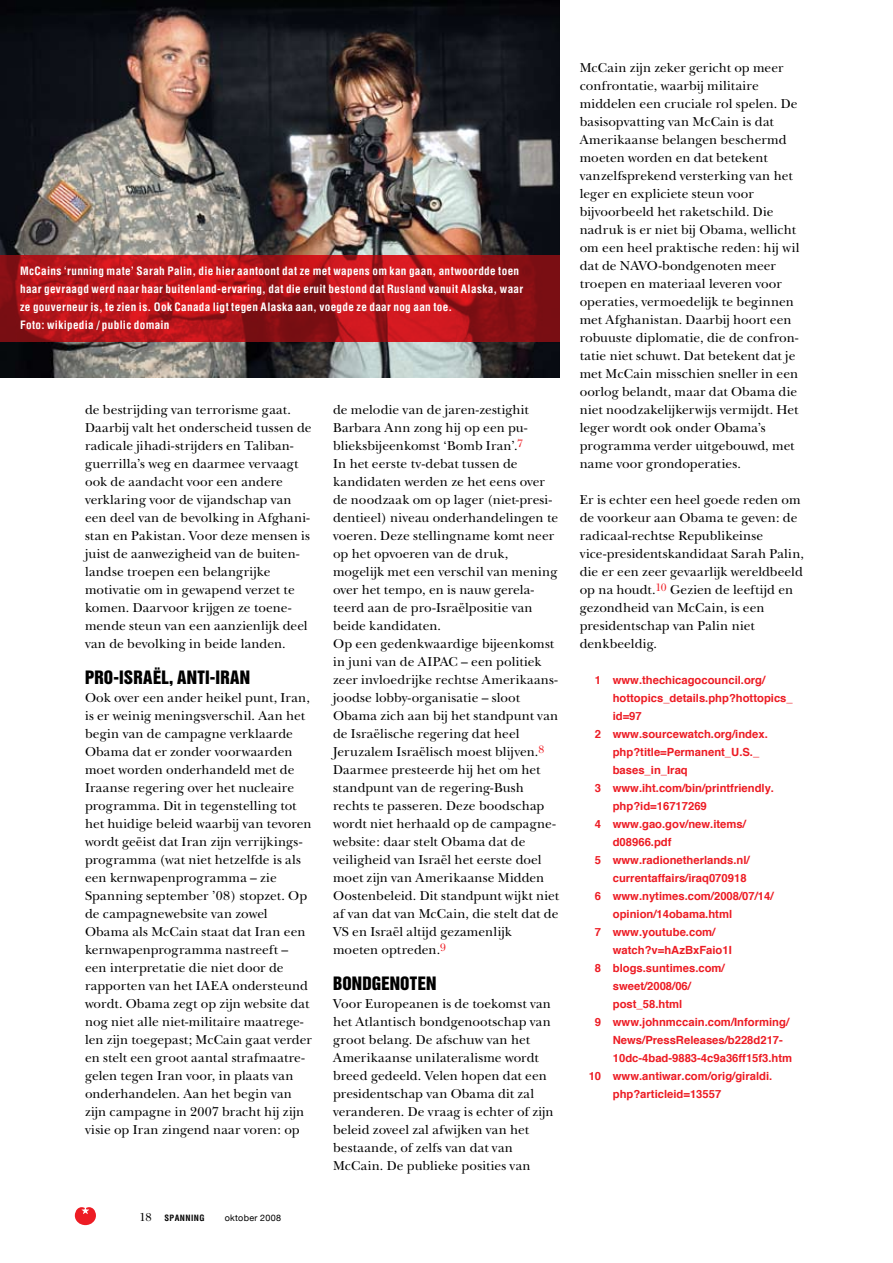
<style>
.page{position:relative;width:893px;height:1263px;background:#fff}
.page>*{position:absolute;margin:0;border:0;box-sizing:border-box;transform-origin:0 0}
.t1{font:16.8px "Helvetica Inserat";letter-spacing:.005em;color:#000}
.t2{font:13.5px/18px "New Baskerville";letter-spacing:.005em;color:#000}
.t3{font:700 11.25px "Helvetica";color:#ed1c24}
.t4{font:700 condensed 11.25px/18px "Helvetica";letter-spacing:.025em;color:#fff}
.t5{font:9px "Helvetica Neue";letter-spacing:.035em;color:#000}
.t6{font:700 condensed 8.55px "Helvetica";letter-spacing:.05em;color:#000}
.s1{font-family:"New Baskerville";font-weight:400;font-stretch:normal;font-size:12px}
</style>
<div class="page">
<svg style="left:74px;top:1207px;width:22px;height:18px"></svg>
<img style="left:0;top:0;width:560px;height:377px">
<svg style="left:0;top:255px;width:560px;height:87px;background:#ad1319"></svg>
<p class="t4" style="left:20px;top:261px;width:505px">McCains ‘running mate’ Sarah Palin, die hier aantoont dat ze met wapens om kan gaan, antwoordde toen haar gevraagd werd naar haar buitenland-ervaring, dat die eruit bestond dat Rusland vanuit Alaska, waar ze gouverneur is, te zien is. Ook Canada ligt tegen Alaska aan, voegde ze daar nog aan toe.<br>Foto: wikipedia / public domain</p>
<p class="t2" style="left:85px;top:401px;width:228px">de bestrijding van terrorisme gaat.<br>Daarbij valt het onderscheid tussen de radicale jihadi-strijders en Taliban&shy;guerrilla’s weg en daarmee vervaagt ook de aandacht voor een andere verklaring voor de vijandschap van een deel van de bevolking in Afghani&shy;stan en Pakistan. Voor deze mensen is juist de aanwezigheid van de buiten&shy;landse troepen een belangrijke motivatie om in gewapend verzet te komen. Daarvoor krijgen ze toene&shy;mende steun van een aanzienlijk deel van de bevolking in beide landen.</p>
<p class="t1" style="left:85px;top:667px;width:167px">PRO-ISRAËL, ANTI-IRAN</p>
<p class="t2" style="left:85px;top:689px;width:228px">Ook over een ander heikel punt, Iran, is er weinig meningsverschil. Aan het begin van de campagne verklaarde Obama dat er zonder voorwaarden moet worden onderhandeld met de Iraanse regering over het nucleaire programma. Dit in tegenstelling tot het huidige beleid waarbij van tevoren wordt geëist dat Iran zijn verrijkings&shy;programma (wat niet hetzelfde is als een kernwapenprogramma – zie Spanning september ’08) stopzet. Op de campagnewebsite van zowel Obama als McCain staat dat Iran een kernwapenprogramma nastreeft – een interpretatie die niet door de rapporten van het IAEA ondersteund wordt. Obama zegt op zijn website dat nog niet alle niet-militaire maatrege&shy;len zijn toegepast; McCain gaat verder en stelt een groot aantal strafmaatre&shy;gelen tegen Iran voor, in plaats van onderhandelen. Aan het begin van zijn campagne in 2007 bracht hij zijn visie op Iran zingend naar voren: op</p>
<p class="t6" style="left:140px;top:1213px;width:67px"><span class="s1">18</span> SPANNING</p>
<p class="t5" style="left:225px;top:1212px;width:58px">oktober 2008</p>
<p class="t2" style="left:333px;top:401px;width:227px">de melodie van de jaren-zestighit Barbara Ann zong hij op een pu&shy;blieksbijeenkomst ‘Bomb Iran’.<sup>7<br></sup>In het eerste tv-debat tussen de kandidaten werden ze het eens over de noodzaak om op lager (niet-presi&shy;dentieel) niveau onderhandelingen te voeren. Deze stellingname komt neer op het opvoeren van de druk, mogelijk met een verschil van mening over het tempo, en is nauw gerela&shy;teerd aan de pro-Israëlpositie van beide kandidaten.<br>Op een gedenkwaardige bijeenkomst in juni van de AIPAC – een politiek zeer invloedrijke rechtse Amerikaans&shy;joodse lobby-organisatie – sloot Obama zich aan bij het standpunt van de Israëlische regering dat heel Jeruzalem Israëlisch moest blijven.<sup>8<br></sup>Daarmee presteerde hij het om het standpunt van de regering-Bush rechts te passeren. Deze boodschap wordt niet herhaald op de campagne&shy;website: daar stelt Obama dat de veiligheid van Israël het eerste doel moet zijn van Amerikaanse Midden Oostenbeleid. Dit standpunt wijkt niet af van dat van McCain, die stelt dat de VS en Israël altijd gezamenlijk moeten optreden.<sup>9</sup></p>
<p class="t1" style="left:333px;top:973px;width:105px">BONDGENOTEN</p>
<p class="t2" style="left:333px;top:995px;width:222px">Voor Europeanen is de toekomst van het Atlantisch bondgenootschap van groot belang. De afschuw van het Amerikaanse unilateralisme wordt breed gedeeld. Velen hopen dat een presidentschap van Obama dit zal veranderen. De vraag is echter of zijn beleid zoveel zal afwijken van het bestaande, of zelfs van dat van McCain. De publieke posities van</p>
<p class="t2" style="left:580px;top:59px;width:221px">McCain zijn zeker gericht op meer confrontatie, waarbij militaire middelen een cruciale rol spelen. De basisopvatting van McCain is dat Amerikaanse belangen beschermd moeten worden en dat betekent vanzelfsprekend versterking van het leger en expliciete steun voor bijvoorbeeld het raketschild. Die nadruk is er niet bij Obama, wellicht om een heel praktische reden: hij wil dat de NAVO-bondgenoten meer troepen en materiaal leveren voor operaties, vermoedelijk te beginnen met Afghanistan. Daarbij hoort een robuuste diplomatie, die de confron&shy;tatie niet schuwt. Dat betekent dat je met McCain misschien sneller in een oorlog belandt, maar dat Obama die niet noodzakelijkerwijs vermijdt. Het leger wordt ook onder Obama’s programma verder uitgebouwd, met name voor grondoperaties.</p>
<p class="t2" style="left:580px;top:491px;width:226px">Er is echter een heel goede reden om de voorkeur aan Obama te geven: de radicaal-rechtse Republikeinse vice-presidentskandidaat Sarah Palin, die er een zeer gevaarlijk wereldbeeld op na houdt.<sup>10</sup> Gezien de leeftijd en gezondheid van McCain, is een presidentschap van Palin niet denkbeeldig.</p>
<p class="t3" style="left:595px;top:671px;width:172px">1 www.thechicagocouncil.org/</p>
<p class="t3" style="left:613px;top:689px;width:182px">hottopics_details.php?hottopics_</p>
<p class="t3" style="left:613px;top:707px;width:31px">id=97</p>
<p class="t3" style="left:595px;top:725px;width:175px">2 www.sourcewatch.org/index.</p>
<p class="t3" style="left:613px;top:743px;width:148px">php?title=Permanent_U.S._</p>
<p class="t3" style="left:613px;top:761px;width:77px">bases_in_Iraq</p>
<p class="t3" style="left:595px;top:779px;width:181px">3 www.iht.com/bin/printfriendly.</p>
<p class="t3" style="left:613px;top:797px;width:96px">php?id=16717269</p>
<p class="t3" style="left:595px;top:815px;width:153px">4 www.gao.gov/new.items/</p>
<p class="t3" style="left:613px;top:833px;width:60px">d08966.pdf</p>
<p class="t3" style="left:595px;top:851px;width:156px">5 www.radionetherlands.nl/</p>
<p class="t3" style="left:613px;top:869px;width:135px">currentaffairs/iraq070918</p>
<p class="t3" style="left:595px;top:887px;width:180px">6 www.nytimes.com/2008/07/14/</p>
<p class="t3" style="left:613px;top:905px;width:121px">opinion/14obama.html</p>
<p class="t3" style="left:595px;top:923px;width:122px">7 www.youtube.com/</p>
<p class="t3" style="left:613px;top:941px;width:121px">watch?v=hAzBxFaio1I</p>
<p class="t3" style="left:595px;top:959px;width:131px">8 blogs.suntimes.com/</p>
<p class="t3" style="left:613px;top:977px;width:80px">sweet/2008/06/</p>
<p class="t3" style="left:613px;top:995px;width:71px">post_58.html</p>
<p class="t3" style="left:595px;top:1013px;width:196px">9 www.johnmccain.com/Informing/</p>
<p class="t3" style="left:613px;top:1031px;width:172px">News/PressReleases/b228d217-</p>
<p class="t3" style="left:613px;top:1049px;width:181px">10dc-4bad-9883-4c9a36ff15f3.htm</p>
<p class="t3" style="left:589px;top:1067px;width:185px">10 www.antiwar.com/orig/giraldi.</p>
<p class="t3" style="left:613px;top:1085px;width:110px">php?articleid=13557</p>
</div>
